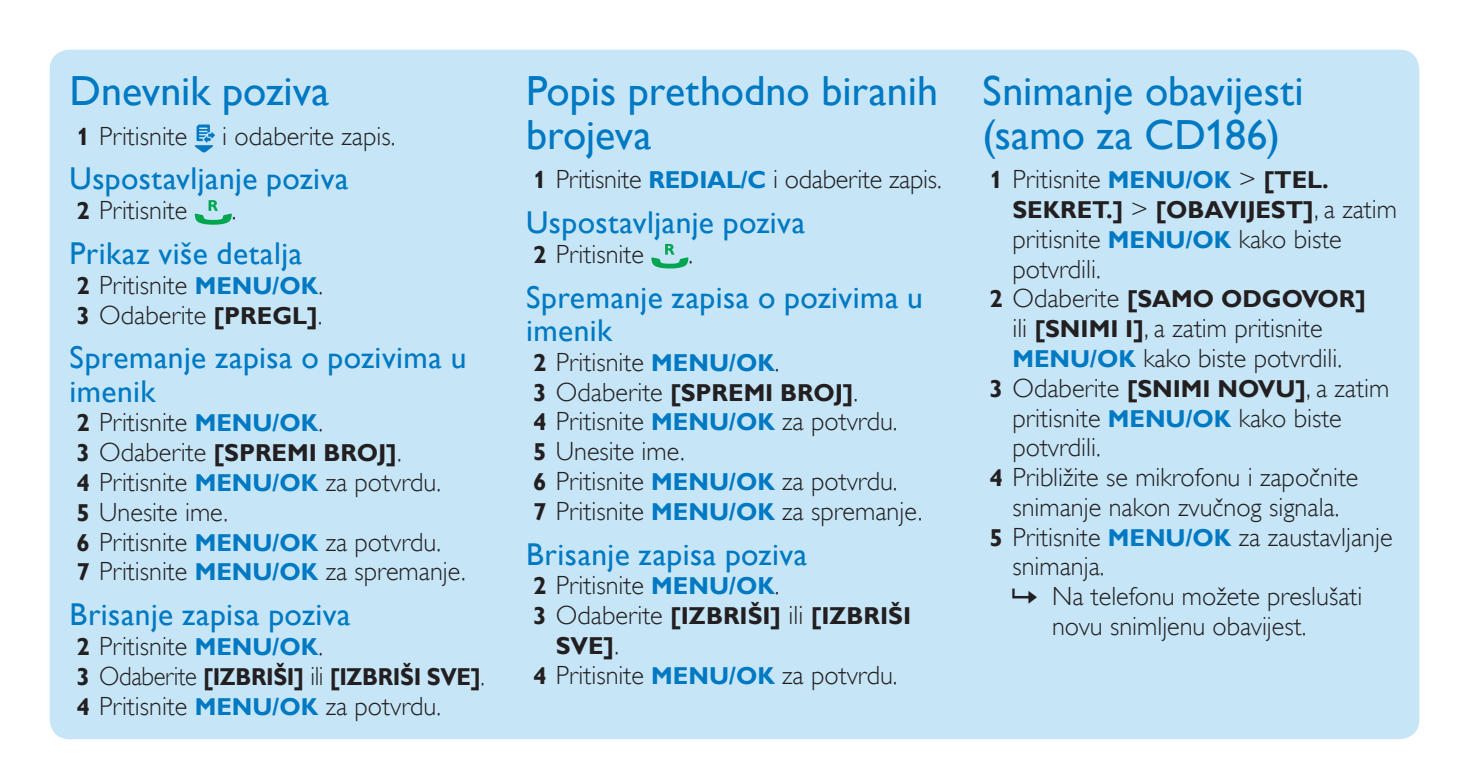
<style>
.page{position:relative;width:1469px;height:782px;background:#fff}
.page>*{position:absolute;margin:0;border:0;box-sizing:border-box;transform-origin:0 0}
.t1{font:42px/43.8px "Gill Sans Alt One WGL";color:#0079c2}
.t2{font:31.5px/33.2px "Gill Sans Alt One WGL";letter-spacing:.015em;color:#0079c2}
.t3{font:26.25px/29.8px "Gill Sans Alt One WGL Light";color:#231f20}
.t4{font:700 24.5px/29.8px "Gill Sans Alt One WGL";color:#231f20}
.t5{font:700 24.5px "Gill Sans Alt One WGL";color:#231f20;scale:.94 1}
.s1{font-family:"Gill Sans Alt One WGL";font-weight:700;font-size:24.5px}
.s2{font-family:"Gill Sans Alt One WGL";font-weight:700;font-size:24.5px;color:#0079c2}
.s3{font-family:"Gill Sans Alt One WGL Light";font-weight:400;font-size:26.25px}
</style>
<div class="page">
<div style="left:50px;top:50px;width:1369px;height:689px;background:#c6e6f8;border-radius:20px"></div>
<svg style="left:194px;top:124px;width:21px;height:29px"></svg>
<svg style="left:195px;top:200px;width:37px;height:24px"></svg>
<svg style="left:651px;top:244px;width:37px;height:24px"></svg>
<h1 class="t1" style="left:69px;top:68px;width:261px">Dnevnik poziva</h1>
<p class="t3" style="left:76px;top:121px;width:112px"><span class="s1">1</span> Pritisnite</p>
<p class="t3" style="left:222px;top:121px;width:174px">i odaberite zapis.</p>
<p class="t2" style="left:69px;top:162px;width:280px">Uspostavljanje poziva</p>
<p class="t3" style="left:76px;top:195px;width:112px"><span class="s1">2</span> Pritisnite</p>
<p class="t3" style="left:232px;top:195px;width:6px">.</p>
<p class="t2" style="left:69px;top:236px;width:234px">Prikaz više detalja</p>
<p class="t3" style="left:76px;top:270px;width:248px"><span class="s1">2</span> Pritisnite <span class="s2">MENU/OK</span>.<br><span class="s1">3</span> Odaberite <span class="s1">[PREGL]</span>.</p>
<p class="t2" style="left:69px;top:341px;width:398px">Spremanje zapisa o pozivima u imenik</p>
<p class="t3" style="left:76px;top:408px;width:248px"><span class="s1">2</span> Pritisnite <span class="s2">MENU/OK</span>.<br><span class="s1">3</span> Odaberite <span class="s1">[SPREMI</span></p>
<p class="t4" style="left:323px;top:438px;width:33px">BROJ</p>
<p class="t4" style="left:386px;top:438px;width:17px">]<span class="s3">.</span></p>
<p class="t3" style="left:76px;top:467px;width:391px"><span class="s1">4</span> Pritisnite <span class="s2">MENU/OK</span> za potvrdu.<br><span class="s1">5</span> Unesite ime.<br><span class="s1">6</span> Pritisnite <span class="s2">MENU/OK</span> za potvrdu.<br><span class="s1">7</span> Pritisnite <span class="s2">MENU/OK</span> za spremanje.</p>
<p class="t2" style="left:69px;top:597px;width:283px">Brisanje zapisa poziva</p>
<p class="t3" style="left:76px;top:631px;width:248px"><span class="s1">2</span> Pritisnite <span class="s2">MENU/OK</span>.</p>
<p class="t4" style="left:76px;top:661px;width:186px">3 <span class="s3">Odaberite</span> [IZBRIŠI</p>
<p class="t5" style="left:294px;top:659px;width:101px">] <span class="s3">ili</span> [IZBRIŠI</p>
<p class="t5" style="left:427px;top:659px;width:63px">SVE]<span class="s3">.</span></p>
<p class="t3" style="left:76px;top:690px;width:366px"><span class="s1">4</span> Pritisnite <span class="s2">MENU/OK</span> za potvrdu.</p>
<h1 class="t1" style="left:526px;top:68px;width:413px">Popis prethodno biranih brojeva</h1>
<p class="t3" style="left:533px;top:165px;width:410px"><span class="s1">1</span> Pritisnite <span class="s2">REDIAL/C</span> i odaberite zapis.</p>
<p class="t2" style="left:526px;top:205px;width:280px">Uspostavljanje poziva</p>
<p class="t3" style="left:533px;top:239px;width:112px"><span class="s1">2</span> Pritisnite</p>
<p class="t3" style="left:688px;top:239px;width:6px">.</p>
<p class="t2" style="left:526px;top:280px;width:398px">Spremanje zapisa o pozivima u imenik</p>
<p class="t3" style="left:533px;top:347px;width:248px"><span class="s1">2</span> Pritisnite <span class="s2">MENU/OK</span>.<br><span class="s1">3</span> Odaberite <span class="s1">[SPREMI</span></p>
<p class="t4" style="left:780px;top:377px;width:33px">BROJ</p>
<p class="t4" style="left:843px;top:377px;width:17px">]<span class="s3">.</span></p>
<p class="t3" style="left:533px;top:407px;width:391px"><span class="s1">4</span> Pritisnite <span class="s2">MENU/OK</span> za potvrdu.<br><span class="s1">5</span> Unesite ime.<br><span class="s1">6</span> Pritisnite <span class="s2">MENU/OK</span> za potvrdu.<br><span class="s1">7</span> Pritisnite <span class="s2">MENU/OK</span> za spremanje.</p>
<p class="t2" style="left:526px;top:537px;width:283px">Brisanje zapisa poziva</p>
<p class="t3" style="left:533px;top:570px;width:248px"><span class="s1">2</span> Pritisnite <span class="s2">MENU/OK</span>.</p>
<p class="t4" style="left:533px;top:600px;width:202px">3 <span class="s3">Odaberite</span> [IZBRIŠI</p>
<p class="t4" style="left:770px;top:600px;width:105px">] <span class="s3">ili</span> [IZBRIŠI</p>
<p class="t4" style="left:556px;top:630px;width:17px">SVE</p>
<p class="t4" style="left:603px;top:630px;width:17px">]<span class="s3">.</span></p>
<p class="t3" style="left:533px;top:660px;width:366px"><span class="s1">4</span> Pritisnite <span class="s2">MENU/OK</span> za potvrdu.</p>
<h1 class="t1" style="left:982px;top:68px;width:322px">Snimanje obavijesti (samo za CD186)</h1>
<p class="t3" style="left:989px;top:165px;width:341px"><span class="s1">1</span> Pritisnite <span class="s2">MENU/OK</span> &gt; <span class="s1">[TEL.</span></p>
<p class="t4" style="left:1012px;top:195px;width:386px">SEKRET.] <span class="s3">&gt;</span> [OBAVIJEST]<span class="s3">, a zatim</span></p>
<p class="t3" style="left:1012px;top:224px;width:331px">pritisnite <span class="s2">MENU/OK</span> kako biste potvrdili.</p>
<p class="t4" style="left:1012px;top:284px;width:355px;text-indent:-23px">2 <span class="s3">Odaberite</span> [SAMO ODGOVOR] <span class="s3">ili</span> [SNIMI</p>
<p class="t3" style="left:1125px;top:313px;width:199px"><span class="s1">I]</span>, a zatim pritisnite</p>
<p class="t3" style="left:1012px;top:343px;width:331px"><span class="s2">MENU/OK</span> kako biste potvrdili.</p>
<p class="t3" style="left:989px;top:373px;width:401px"><span class="s1">3</span> Odaberite <span class="s1">[SNIMI NOVU]</span>, a zatim</p>
<p class="t3" style="left:1012px;top:403px;width:331px">pritisnite <span class="s2">MENU/OK</span> kako biste</p>
<p class="t3" style="left:1012px;top:432px;width:90px">potvrdili.</p>
<p class="t3" style="left:989px;top:462px;width:370px"><span class="s1">4</span> Približite se mikrofonu i započnite</p>
<p class="t3" style="left:1012px;top:492px;width:328px">snimanje nakon zvučnog signala.</p>
<p class="t3" style="left:989px;top:522px;width:404px"><span class="s1">5</span> Pritisnite <span class="s2">MENU/OK</span> za zaustavljanje</p>
<p class="t3" style="left:1012px;top:551px;width:94px">snimanja.</p>
<p class="t3" style="left:1052px;top:581px;width:312px">Na telefonu možete preslušati</p>
<p class="t3" style="left:1052px;top:611px;width:256px">novu snimljenu obavijest.</p>
</div>
